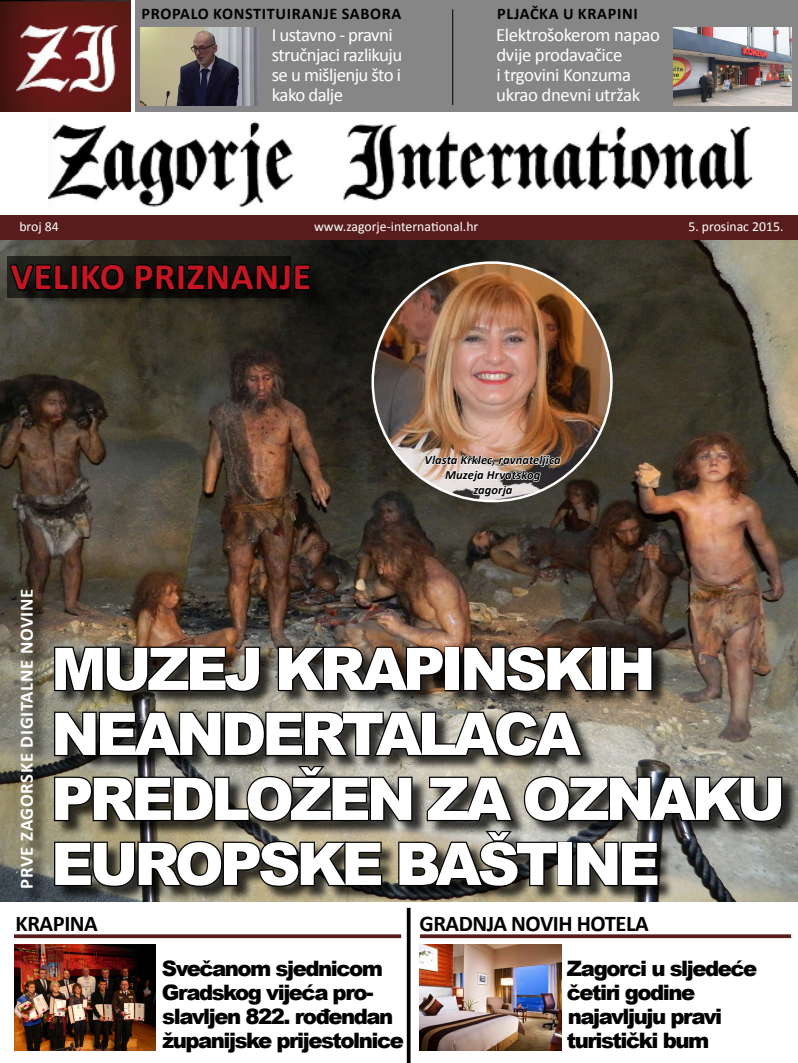
<style>
.page{position:relative;width:798px;height:1063px;background:#fff}
.page>*{position:absolute;margin:0;border:0;box-sizing:border-box;transform-origin:0 0}
.t1{font:900 58.75px/65px "Arial";letter-spacing:-.07em;color:#fff}
.t2{font:700 37.5px "Calibri";letter-spacing:.02em;color:#c31622}
.t3{font:700 22.5px "Calibri";letter-spacing:-.02em;color:#000}
.t4{font:900 21.25px/23.8px "Arial";letter-spacing:-.07em;color:#000}
.t5{font:18.75px/20px "Calibri";letter-spacing:-.03em;color:#fff}
.t6{font:700 18.75px "Calibri";letter-spacing:.035em;color:#fff}
.t7{font:700 16.25px "Calibri";letter-spacing:.04em;color:#000}
.t8{font:13.75px "Calibri";color:#fff}
.t9{font:700 13.75px "Calibri";color:#fff}
.t10{font:italic 700 12.5px/15px "Calibri";letter-spacing:.005em;color:#000;text-align:center}
</style>
<div class="page">
<img style="left:0;top:240px;width:797px;height:662px">
<div style="left:136px;top:0;width:661px;height:112px;background:#868686"></div>
<img style="left:673px;top:27px;width:118px;height:78px">
<img style="left:141px;top:28px;width:118px;height:77px">
<hr style="left:452px;top:9px;width:1px;height:96px;background:#000">
<div style="left:23px;top:592px;width:26px;height:311px;background:#000;opacity:.75"></div>
<img style="left:0;top:0;width:130px;height:112px">
<div style="left:0;top:216px;width:797px;height:24px;background:#581c1c"></div>
<img style="left:48px;top:121px;width:705px;height:86px">
<div style="left:56px;top:647px;width:741px;height:256px;background:#000;opacity:.75"></div>
<svg style="left:53px;top:638px;width:208px;height:55px;background:#473f36"></svg>
<svg style="left:276px;top:645px;width:169px;height:48px;background:#3c352e"></svg>
<div style="left:444px;top:647px;width:16px;height:44px;border:2px solid #000"></div>
<svg style="left:461px;top:645px;width:136px;height:48px;background:#32281f"></svg>
<div style="left:591px;top:647px;width:16px;height:44px;border:2px solid #000"></div>
<svg style="left:608px;top:645px;width:45px;height:47px;background:#2e2923"></svg>
<svg style="left:53px;top:710px;width:531px;height:48px;background:#484640"></svg>
<svg style="left:53px;top:764px;width:360px;height:59px;background:#535149"></svg>
<svg style="left:425px;top:775px;width:89px;height:48px;background:#625f58"></svg>
<svg style="left:522px;top:775px;width:261px;height:48px;background:#454441"></svg>
<svg style="left:53px;top:840px;width:330px;height:48px;background:#423f34"></svg>
<svg style="left:397px;top:829px;width:162px;height:59px;background:#5a574d"></svg>
<div style="left:557px;top:842px;width:16px;height:44px;border:2px solid #000"></div>
<svg style="left:574px;top:840px;width:85px;height:47px;background:#373634"></svg>
<div style="left:13px;top:267px;width:313px;height:39px;background:#000;opacity:.75"></div>
<svg style="left:8px;top:250px;width:118px;height:51px;background:#191814"></svg>
<svg style="left:133px;top:255px;width:179px;height:40px;background:#0b0a08"></svg>
<svg style="left:14px;top:934px;width:387px;height:4px;background:#673030"></svg>
<img style="left:15px;top:944px;width:141px;height:106px">
<svg style="left:420px;top:934px;width:370px;height:4px"></svg>
<img style="left:420px;top:944px;width:141px;height:107px">
<svg style="left:406px;top:908px;width:4px;height:155px"></svg>
<img style="left:372px;top:263px;width:239px;height:238px;border-radius:119px">
<img style="left:424px;top:434px;width:137px;height:73px">
<p class="t7" style="left:141px;top:3px;width:261px">PROPALO KONSTITUIRANJE SABORA</p>
<p class="t5" style="left:272px;top:25px;width:132px">I ustavno - pravni stručnjaci razlikuju se u mišljenju što i kako dalje</p>
<p class="t7" style="left:497px;top:3px;width:142px">PLJAČKA U KRAPINI</p>
<p class="t5" style="left:496px;top:25px;width:165px">Elektrošokerom napao dvije prodavačice<br>i trgovini Konzuma ukrao dnevni utržak</p>
<p class="t9" style="left:286px;top:217px;width:171px">www.zagorje-int r ational.hr</p>
<p class="t9" style="left:672px;top:217px;width:87px">12. rujna 2015.</p>
<p class="t8" style="left:19px;top:218px;width:41px">broj 84</p>
<p class="t8" style="left:314px;top:218px;width:166px">www.zagorje-international.hr</p>
<p class="t8" style="left:688px;top:218px;width:96px">5. prosinac 2015.</p>
<h2 class="t2" style="left:11px;top:253px;width:302px">VELIKO PRIZNANJE</h2>
<p class="t10" style="left:424px;top:452px;width:138px">Vlasta Krklec, ravnateljica<br>Muzeja Hrvatskog zagorja</p>
<p class="t6" style="left:15px;top:889px;width:302px;rotate:-90deg">PRVE ZAGORSKE DIGITALNE NOVINE</p>
<h1 class="t1" style="left:51px;top:635px;width:735px">MUZEJ KRAPINSKIH<br>NEANDERTALACA<br>PREDLOŽEN ZA OZNAKU<br>EUROPSKE BAŠTINE</h1>
<p class="t3" style="left:16px;top:909px;width:84px">KRAPINA</p>
<p class="t4" style="left:162px;top:956px;width:243px">Svečanom sjednicom<br>Gradskog vijeća pro&shy;slavljen 822. rođendan županijske prijestolnice</p>
<p class="t3" style="left:419px;top:909px;width:231px">GRADNJA NOVIH HOTELA</p>
<p class="t4" style="left:566px;top:956px;width:192px">Zagorci u sljedeće četiri godine najavljuju pravi turistički bum</p>
</div>
